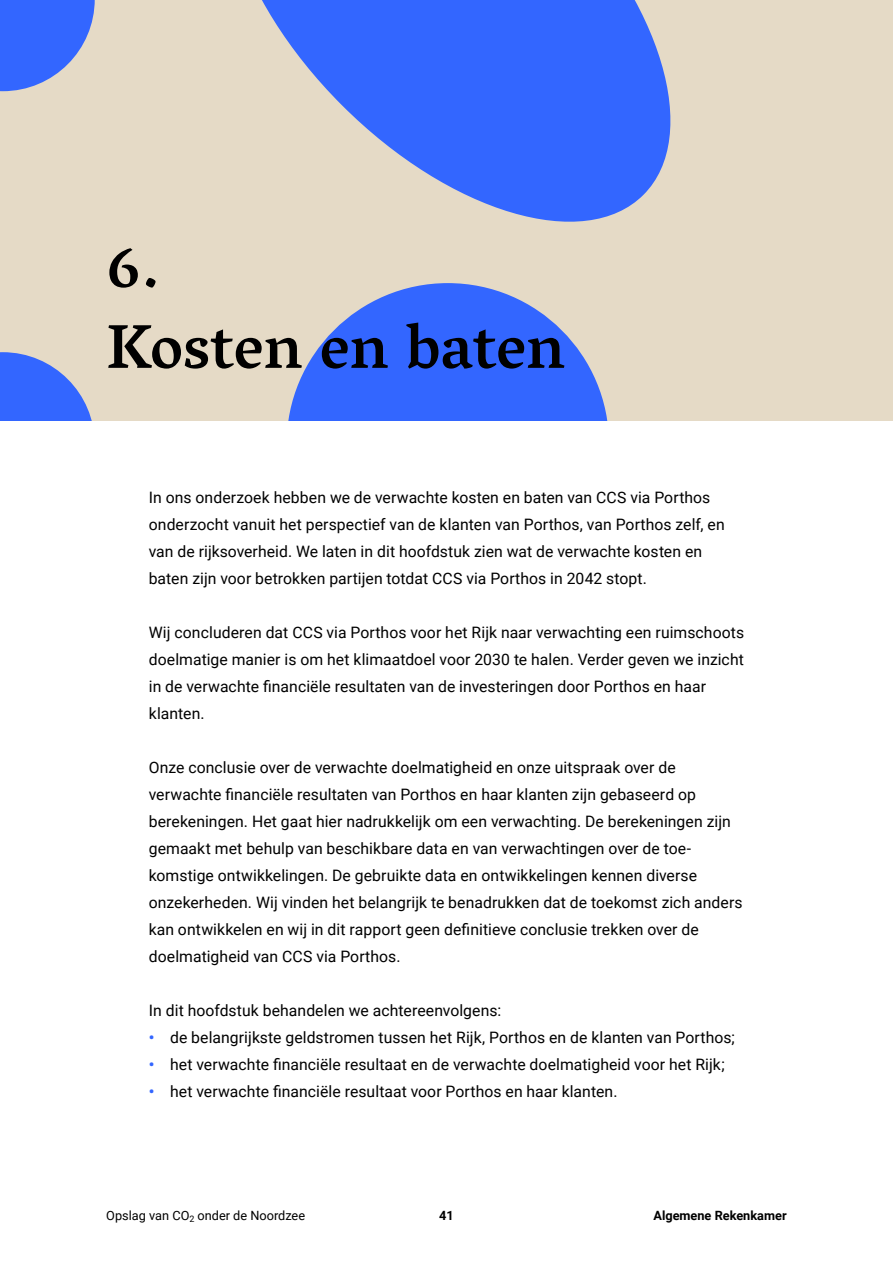
<style>
.page{position:relative;width:893px;height:1263px;background:#fff}
.page>*{position:absolute;margin:0;border:0;box-sizing:border-box;transform-origin:0 0}
.AR_02_Hoofdstuk_kop__h1{font:500 63px/81px "Vesper Libre";color:#000}
.AR_02_Broodtekst{font:15.75px/27px "Roboto";letter-spacing:.005em;color:#000}
.t1{font:12.75px "Roboto";color:#000}
.t2{font:700 12.75px "Roboto";color:#000}
.s1{font-weight:700;color:#36f}
</style>
<div class="page">
<div style="left:0;top:0;width:893px;height:421px;background:#e5dac6"></div>
<svg style="left:0;top:0;width:95px;height:91px"></svg>
<svg style="left:0;top:352px;width:92px;height:69px"></svg>
<svg style="left:262px;top:0;width:409px;height:222px;fill:#36f"></svg>
<svg style="left:288px;top:283px;width:320px;height:138px"></svg>
<h1 class="AR_02_Hoofdstuk_kop__h1" style="left:106px;top:225px;width:460px">6.<br>Kosten en baten</h1>
<p class="AR_02_Broodtekst" style="left:149px;top:483px;width:577px">In ons onderzoek hebben we de verwachte kosten en baten van CCS via Porthos onderzocht vanuit het perspectief van de klanten van Porthos, van Porthos zelf, en van de rijksoverheid. We laten in dit hoofdstuk zien wat de verwachte kosten en baten zijn voor betrokken partijen totdat CCS via Porthos in 2042 stopt.</p>
<p class="AR_02_Broodtekst" style="left:149px;top:618px;width:597px">Wij concluderen dat CCS via Porthos voor het Rijk naar verwachting een ruimschoots doelmatige manier is om het klimaatdoel voor 2030 te halen. Verder geven we inzicht in de verwachte financiële resultaten van de investeringen door Porthos en haar klanten.</p>
<p class="AR_02_Broodtekst" style="left:149px;top:753px;width:595px">Onze conclusie over de verwachte doelmatigheid en onze uitspraak over de verwachte financiële resultaten van Porthos en haar klanten zijn gebaseerd op berekeningen. Het gaat hier nadrukkelijk om een verwachting. De berekeningen zijn gemaakt met behulp van beschikbare data en van verwachtingen over de toe&shy;komstige ontwikkelingen. De gebruikte data en ontwikkelingen kennen diverse onzekerheden. Wij vinden het belangrijk te benadrukken dat de toekomst zich anders kan ontwikkelen en wij in dit rapport geen definitieve conclusie trekken over de doelmatigheid van CCS via Porthos.</p>
<p class="AR_02_Broodtekst" style="left:149px;top:996px;width:354px">In dit hoofdstuk behandelen we achtereenvolgens:</p>
<p class="AR_02_Broodtekst" style="left:149px;top:1023px;width:588px"><span class="s1">•</span> de belangrijkste geldstromen tussen het Rijk, Porthos en de klanten van Porthos;</p>
<p class="AR_02_Broodtekst" style="left:149px;top:1050px;width:577px"><span class="s1">•</span> het verwachte financiële resultaat en de verwachte doelmatigheid voor het Rijk;</p>
<p class="AR_02_Broodtekst" style="left:149px;top:1077px;width:470px"><span class="s1">•</span> het verwachte financiële resultaat voor Porthos en haar klanten.</p>
<p class="t1" style="left:106px;top:1207px;width:200px">Opslag van CO<sub>2</sub> onder de Noordzee</p>
<p class="t2" style="left:439px;top:1207px;width:16px">41</p>
<p class="t2" style="left:653px;top:1207px;width:135px">Algemene Rekenkamer</p>
</div>
